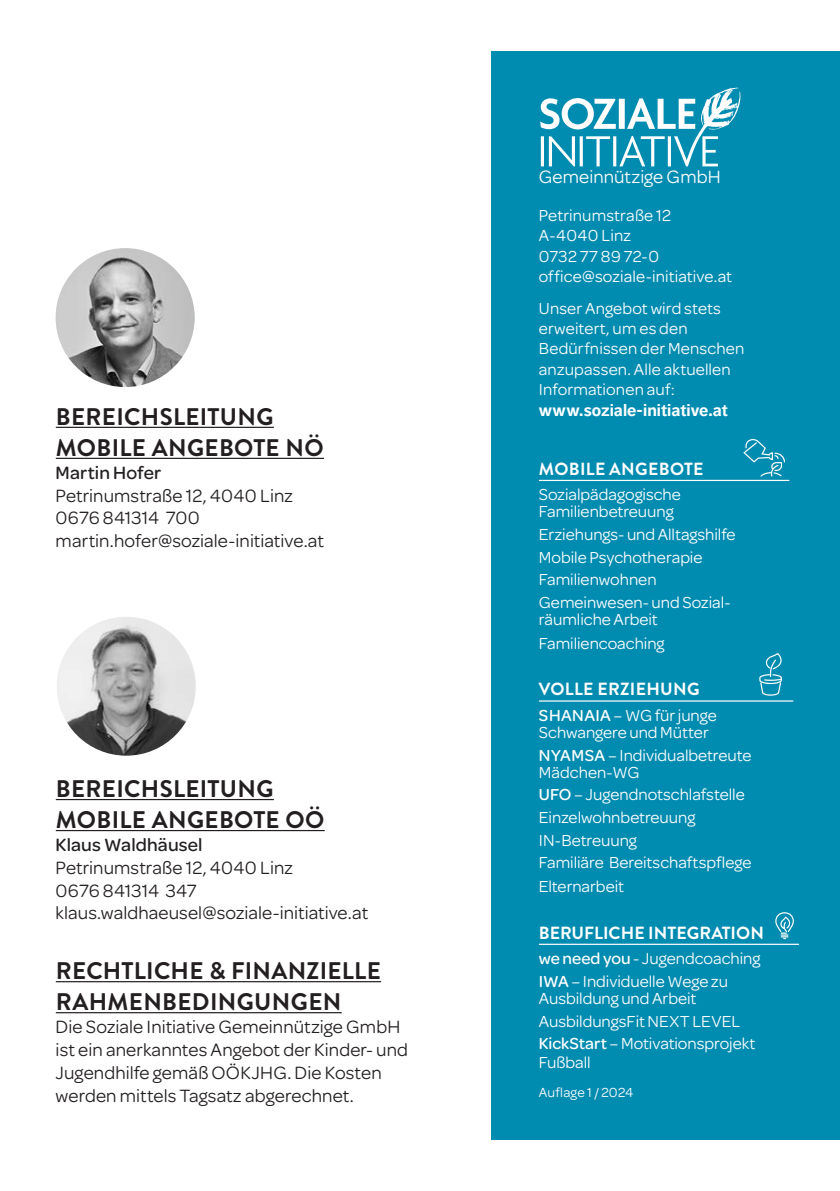
<style>
.page{position:relative;width:840px;height:1191px;background:#fff}
.page>*{position:absolute;margin:0;border:0;box-sizing:border-box;transform-origin:0 0}
.t1{font:700 24px/31px "Brandon Grotesque";letter-spacing:.015em;color:#231f20}
.t2{font:19px/22.8px "Omnes";letter-spacing:.005em;color:#231f20}
.t3{font:500 19px "Omnes";letter-spacing:.005em;color:#231f20}
.t4{font:19px "Omnes";letter-spacing:.005em;color:#fff}
.t5{font:700 17.6px "Brandon Grotesque";letter-spacing:.01em;color:#fff}
.t6{font:17px/20.4px "Omnes";color:#fff}
.t7{font:700 17px "Dagny Pro";color:#fff}
.t8{font:14px "Omnes";letter-spacing:.015em;color:#fff}
.s1{font-weight:500}
</style>
<div class="page">
<hr style="left:56px;top:427px;width:218px;height:1px;background:#231f20">
<hr style="left:56px;top:458px;width:268px;height:1px;background:#231f20">
<hr style="left:56px;top:799px;width:218px;height:1px;background:#231f20">
<hr style="left:56px;top:830px;width:268px;height:1px;background:#231f20">
<hr style="left:56px;top:981px;width:325px;height:1px;background:#231f20">
<hr style="left:56px;top:1012px;width:285px;height:1px;background:#231f20">
<svg style="left:57px;top:617px;width:139px;height:138px"></svg>
<svg style="left:56px;top:248px;width:138px;height:139px"></svg>
<div style="left:491px;top:51px;width:348px;height:1089px;background:#008bb0"></div>
<hr style="left:538px;top:480px;width:250px;height:1px;background:#fff">
<hr style="left:538px;top:700px;width:254px;height:1px;background:#fff">
<hr style="left:538px;top:943px;width:260px;height:2px;background:#fff">
<svg style="left:540px;top:87px;width:200px;height:79px"></svg>
<svg style="left:743px;top:439px;width:42px;height:38px"></svg>
<svg style="left:759px;top:653px;width:23px;height:43px"></svg>
<svg style="left:775px;top:912px;width:19px;height:27px"></svg>
<h1 class="t1" style="left:56px;top:401px;width:269px">BEREICHSLEITUNG<br>MOBILE ANGEBOTE NÖ</h1>
<p class="t3" style="left:56px;top:459px;width:107px">Martin Hofer</p>
<p class="t2" style="left:56px;top:484px;width:270px">Petrinumstraße 12, 4040 Linz<br>0676 841314 700 martin.hofer@soziale-initiative.at</p>
<h1 class="t1" style="left:56px;top:773px;width:270px">BEREICHSLEITUNG<br>MOBILE ANGEBOTE OÖ</h1>
<p class="t3" style="left:56px;top:831px;width:148px">Klaus Waldhäusel</p>
<p class="t2" style="left:56px;top:856px;width:314px">Petrinumstraße 12, 4040 Linz<br>0676 841314 347 klaus.waldhaeusel@soziale-initiative.at</p>
<h1 class="t1" style="left:56px;top:956px;width:326px">RECHTLICHE &amp; FINANZIELLE<br>RAHMENBEDINGUNGEN</h1>
<p class="t2" style="left:56px;top:1015px;width:353px">Die Soziale Initiative Gemeinnützige GmbH ist ein anerkanntes Angebot der Kinder- und Jugendhilfe gemäß OÖKJHG. Die Kosten werden mittels Tagsatz abgerechnet.</p>
<p class="t4" style="left:538px;top:166px;width:183px">Gemeinnützige GmbH</p>
<p class="t6" style="left:538px;top:205px;width:195px">Petrinumstraße 12<br>A-4040 Linz<br>0732 77 89 72-0 office@soziale-initiative.at</p>
<p class="t6" style="left:538px;top:298px;width:207px">Unser Angebot wird stets erweitert, um es den<br>Bedürfnissen der Menschen anzupassen. Alle aktuellen<br>Informationen auf:</p>
<p class="t7" style="left:538px;top:400px;width:190px">www.soziale-initiative.at</p>
<p class="t5" style="left:538px;top:456px;width:166px">MOBILE ANGEBOTE</p>
<p class="t6" style="left:538px;top:486px;width:143px;line-height:17px">Sozialpädagogische<br>Familienbetreuung</p>
<p class="t6" style="left:538px;top:523px;width:198px;line-height:22.6px">Erziehungs- und Alltagshilfe<br>Mobile Psychotherapie<br>Familienwohnen<br>Gemeinwesen- und Sozial-</p>
<p class="t6" style="left:538px;top:607px;width:127px;line-height:24px">räumliche Arbeit<br>Familiencoaching</p>
<p class="t5" style="left:538px;top:677px;width:162px">VOLLE ERZIEHUNG</p>
<p class="t6" style="left:538px;top:707px;width:179px;line-height:17px"><span class="s1">SHANAIA</span> – WG für junge<br>Schwangere und Mütter</p>
<p class="t6" style="left:538px;top:746px;width:214px;line-height:17px"><span class="s1">NYAMSA</span> – Individualbetreute<br>Mädchen-WG</p>
<p class="t6" style="left:538px;top:783px;width:214px;line-height:23px"><span class="s1">UFO</span> – Jugendnotschlafstelle<br>Einzelwohnbetreuung<br>IN-Betreuung<br>Familiäre Bereitschaftspflege<br>Elternarbeit</p>
<p class="t5" style="left:538px;top:920px;width:226px">BERUFLICHE INTEGRATION</p>
<p class="t6" style="left:538px;top:947px;width:223px;line-height:22.6px"><span class="s1">we need you</span> - Jugendcoaching<br><span class="s1">IWA</span> – Individuelle Wege zu</p>
<p class="t6" style="left:538px;top:987px;width:218px;line-height:22.6px">Ausbildung und Arbeit<br>AusbildungsFit NEXT LEVEL<br><span class="s1">KickStart</span> – Motivationsprojekt</p>
<p class="t6" style="left:538px;top:1051px;width:53px">Fußball</p>
<p class="t8" style="left:538px;top:1085px;width:96px">Auflage 1 / 2024</p>
</div>
